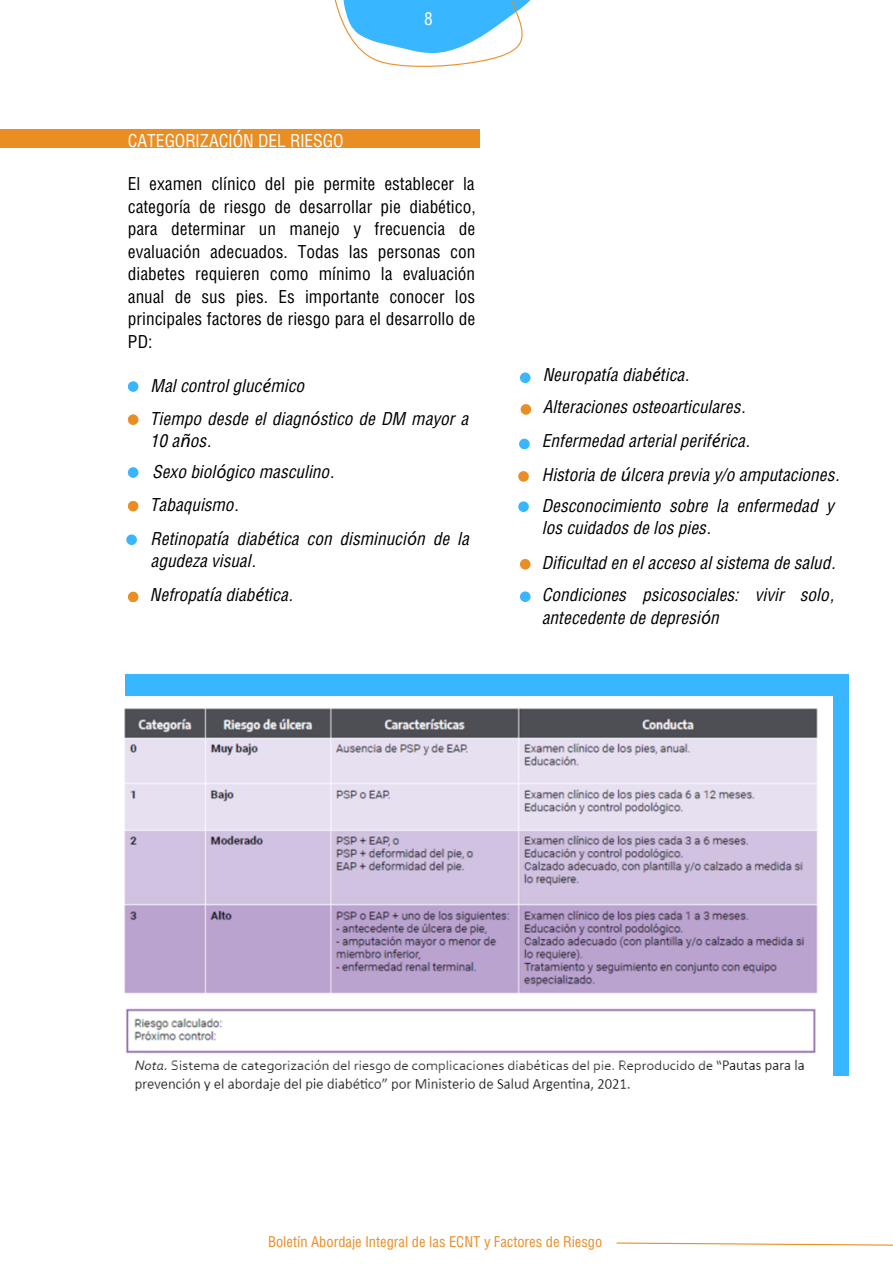
<style>
.page{position:relative;width:893px;height:1264px;background:#fff}
.page>*{position:absolute;margin:0;border:0;box-sizing:border-box;transform-origin:0 0}
.t1{font:italic 18px/22.5px "Helios Cond";color:#000}
.t2{font:18px/22.5px "Helios Cond";color:#000;text-align:justify}
.t3{font:18px "Helios Cond";color:#fff}
.t4{font:15px "Helios Cond";color:#ea8d23}
.s1{font-family:"Noto Sans"}
</style>
<div class="page">
<svg style="left:334px;top:0;width:197px;height:67px"></svg>
<div style="left:0;top:129px;width:480px;height:19px;background:#ea8d23"></div>
<svg style="left:616px;top:1242px;width:276px;height:4px"></svg>
<div style="left:128px;top:381px;width:10px;height:11px;background:#38b6ff;border-radius:50%"></div>
<div style="left:128px;top:414px;width:10px;height:11px;background:#ea8d23;border-radius:50%"></div>
<div style="left:128px;top:467px;width:10px;height:11px;background:#38b6ff;border-radius:50%"></div>
<div style="left:128px;top:501px;width:10px;height:10px;background:#ea8d23;border-radius:50%"></div>
<div style="left:126px;top:534px;width:11px;height:11px;background:#38b6ff;border-radius:50%"></div>
<div style="left:128px;top:591px;width:10px;height:11px;background:#ea8d23;border-radius:50%"></div>
<div style="left:520px;top:372px;width:10px;height:11px;background:#38b6ff;border-radius:50%"></div>
<div style="left:520px;top:404px;width:11px;height:11px;background:#ea8d23;border-radius:50%"></div>
<div style="left:519px;top:438px;width:10px;height:11px;background:#38b6ff;border-radius:50%"></div>
<div style="left:518px;top:471px;width:11px;height:10px;background:#ea8d23;border-radius:50%"></div>
<div style="left:518px;top:501px;width:11px;height:11px;background:#38b6ff;border-radius:50%"></div>
<div style="left:520px;top:559px;width:10px;height:10px;background:#ea8d23;border-radius:50%"></div>
<div style="left:520px;top:591px;width:10px;height:11px;background:#38b6ff;border-radius:50%"></div>
<div style="left:125px;top:674px;width:724px;height:401px;background:#38b6ff"></div>
<img style="left:124px;top:696px;width:708px;height:395px">
<p class="t3" style="left:128px;top:130px;width:217px">CATEGORIZACIÓN DEL RIESGO</p>
<p class="t3" style="left:424px;top:8px;width:10px">8</p>
<p class="t2" style="left:128px;top:173px;width:349px">El examen clínico del pie permite establecer la categoría de riesgo de desarrollar pie diabético, para determinar un manejo y frecuencia de evaluación adecuados. Todas las personas con diabetes requieren como mínimo la evaluación anual de sus pies. Es importante conocer los principales factores de riesgo para el desarrollo de PD:</p>
<p class="t1" style="left:152px;top:373px;width:155px">Mal control gluc<span class="s1">é</span>mico</p>
<p class="t1" style="left:151px;top:407px;width:320px">Tiempo desde el diagn<span class="s1">ó</span>stico de DM mayor a<br>10 a<span class="s1">ñ</span>os.</p>
<p class="t1" style="left:153px;top:459px;width:183px">Sexo biol<span class="s1">ó</span>gico masculino.</p>
<p class="t1" style="left:151px;top:493px;width:89px">Tabaquismo.</p>
<p class="t1" style="left:152px;top:527px;width:320px">Retinopat<span class="s1">í</span>a diab<span class="s1">é</span>tica con disminuci<span class="s1">ó</span>n de la agudeza visual.</p>
<p class="t1" style="left:151px;top:582px;width:144px">Nefropat<span class="s1">í</span>a diab<span class="s1">é</span>tica.</p>
<p class="t1" style="left:543px;top:363px;width:147px">Neuropat<span class="s1">í</span>a diab<span class="s1">é</span>tica.</p>
<p class="t1" style="left:543px;top:395px;width:203px">Alteraciones osteoarticulares.</p>
<p class="t1" style="left:543px;top:429px;width:209px">Enfermedad arterial perif<span class="s1">é</span>rica.</p>
<p class="t1" style="left:543px;top:463px;width:298px">Historia de <span class="s1">ú</span>lcera previa y/o amputaciones.</p>
<p class="t1" style="left:543px;top:494px;width:293px">Desconocimiento sobre la enfermedad y los cuidados de los pies.</p>
<p class="t1" style="left:543px;top:551px;width:294px">Dificultad en el acceso al sistema de salud.</p>
<p class="t1" style="left:543px;top:583px;width:293px">Condiciones psicosociales: vivir solo, antecedente de depresi<span class="s1">ó</span>n</p>
<p class="t4" style="left:268px;top:1232px;width:336px">Boletín Abordaje Integral de las ECNT y Factores de Riesgo</p>
</div>
